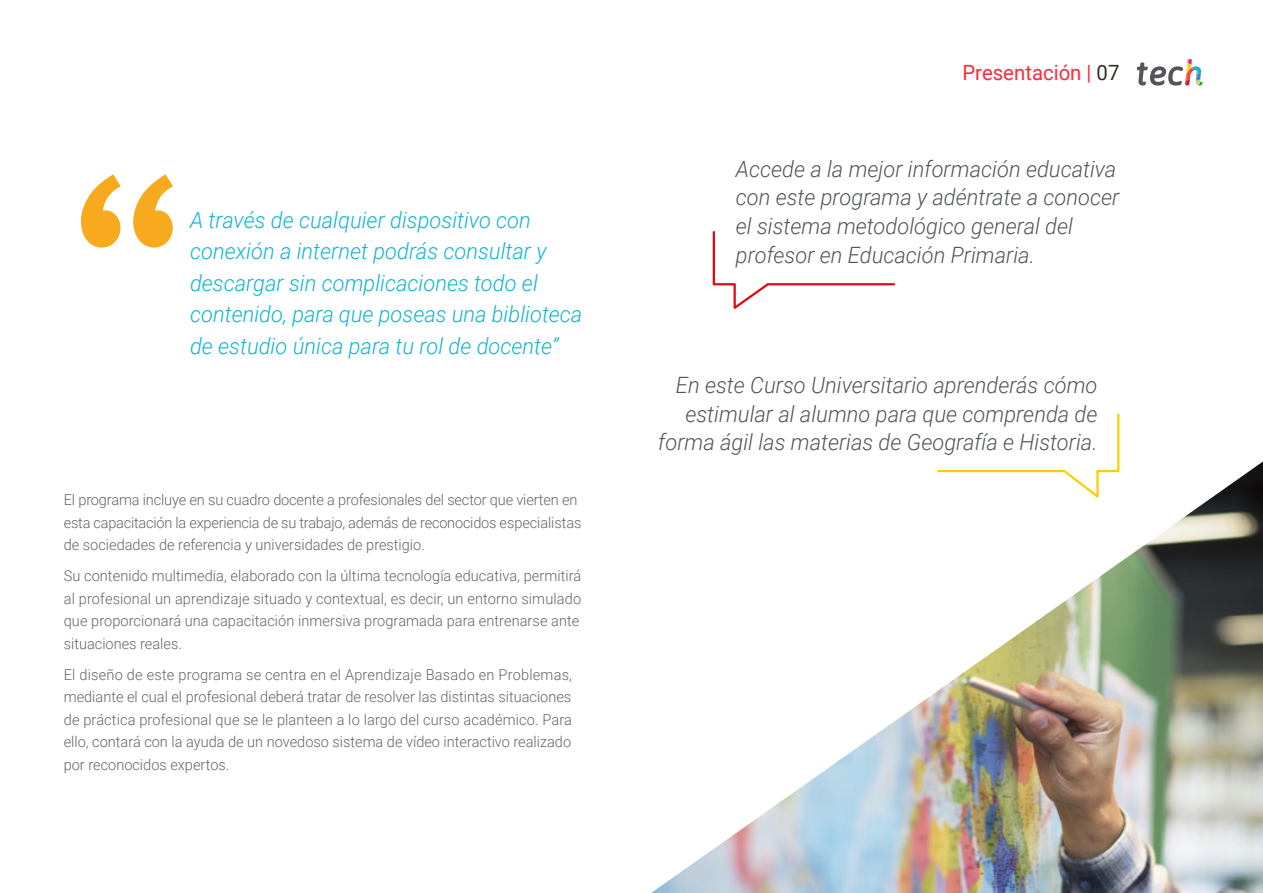
<style>
.page{position:relative;width:1263px;height:893px;background:#fff}
.page>*{position:absolute;margin:0;border:0;box-sizing:border-box;transform-origin:0 0}
.t1{font:italic 300 22.5px/28.5px "Roboto";color:#52555b;text-align:right}
.t2{font:italic 300 22.5px/31.5px "Roboto";color:#0fb6cf}
.t3{font:21px "Roboto";color:#ff293a}
.t4{font:300 15px/22.5px "Roboto";color:#61646a}
.s1{color:#312e20}
</style>
<div class="page">
<svg style="left:81px;top:174px;width:92px;height:74px"></svg>
<img style="left:651px;top:461px;width:612px;height:432px">
<svg style="left:935px;top:413px;width:185px;height:88px"></svg>
<svg style="left:712px;top:231px;width:183px;height:78px"></svg>
<svg style="left:1137px;top:59px;width:65px;height:27px"></svg>
<h1 class="t2" style="left:190px;top:203px;width:394px">A través de cualquier dispositivo con conexión a internet podrás consultar y descargar sin complicaciones todo el contenido, para que poseas una biblioteca de estudio única para tu rol de docente”</h1>
<p class="t4" style="left:64px;top:488px;width:519px">El programa incluye en su cuadro docente a profesionales del sector que vierten en esta capacitación la experiencia de su trabajo, además de reconocidos especialistas de sociedades de referencia y universidades de prestigio.</p>
<p class="t4" style="left:64px;top:564px;width:519px">Su contenido multimedia, elaborado con la última tecnología educativa, permitirá al profesional un aprendizaje situado y contextual, es decir, un entorno simulado que proporcionará una capacitación inmersiva programada para entrenarse ante situaciones reales.</p>
<p class="t4" style="left:64px;top:662px;width:510px;text-align:justify">El diseño de este programa se centra en el Aprendizaje Basado en Problemas, mediante el cual el profesional deberá tratar de resolver las distintas situaciones de práctica profesional que se le planteen a lo largo del curso académico. Para ello, contará con la ayuda de un novedoso sistema de vídeo interactivo realizado por reconocidos expertos.</p>
<h2 class="t3" style="left:962px;top:57px;width:159px">Presentación | <span class="s1">07</span></h2>
<h1 class="t1" style="left:736px;top:154px;width:385px;text-align:left">Accede a la mejor información educativa con este programa y adéntrate a conocer el sistema metodológico general del profesor en Educación Primaria.</h1>
<h1 class="t1" style="left:658px;top:370px;width:441px">En este Curso Universitario aprenderás cómo estimular al alumno para que comprenda de forma ágil las materias de Geografía e Historia.</h1>
</div>
